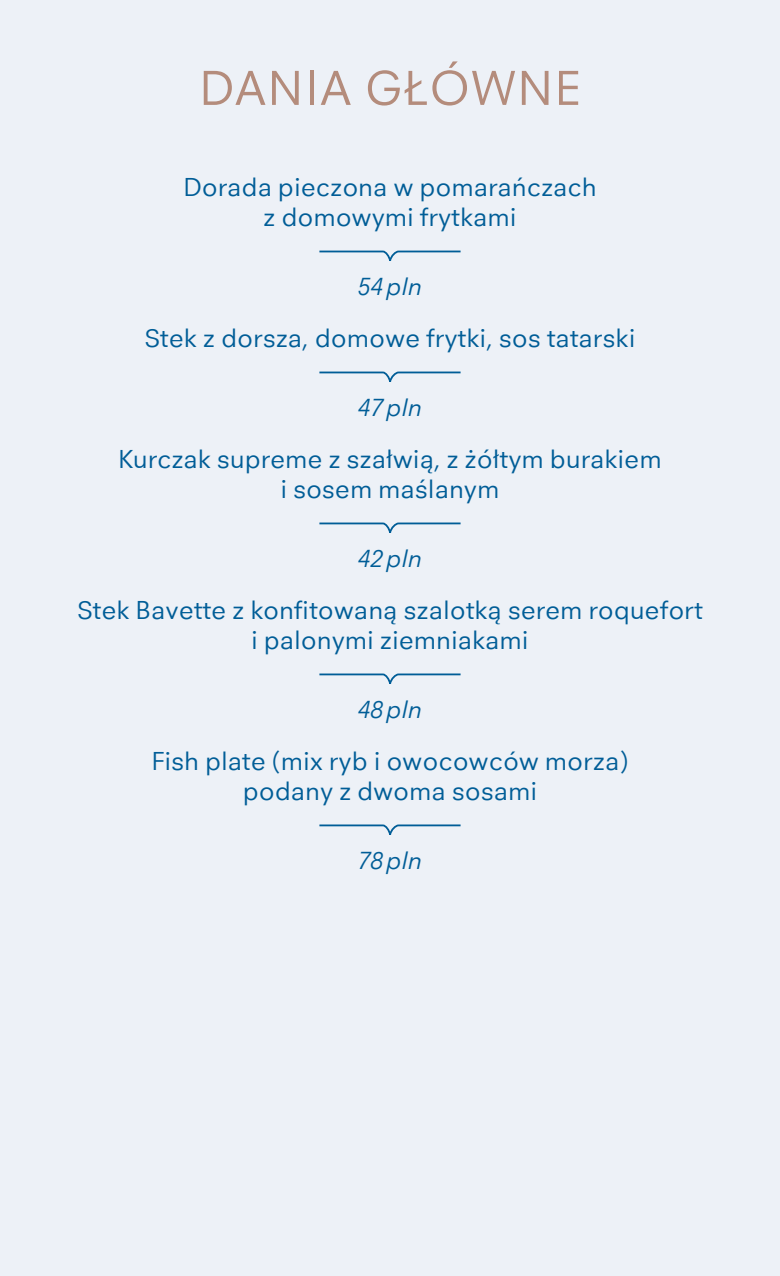
<style>
.page{position:relative;width:780px;height:1276px;background:#edf1f7}
.page>*{position:absolute;margin:0;border:0;box-sizing:border-box;transform-origin:0 0}
.t1{font:50px "Neuzeit Office";letter-spacing:.02em;color:#b48c7c}
.t2{font:26.25px/30px "Neuzeit Office";letter-spacing:-.005em;color:#005d97;text-align:center}
.t3{font:italic 25px "Neuzeit Office";letter-spacing:-.005em;color:#005d97}
</style>
<div class="page">
<svg style="left:319px;top:250px;width:142px;height:11px"></svg>
<svg style="left:319px;top:371px;width:142px;height:11px"></svg>
<svg style="left:319px;top:522px;width:142px;height:11px"></svg>
<svg style="left:319px;top:673px;width:142px;height:11px"></svg>
<svg style="left:319px;top:824px;width:142px;height:11px"></svg>
<h1 class="t1" style="left:199px;top:70px;width:384px">DANIA GŁÓWNE</h1>
<p class="t2" style="left:183px;top:175px;width:415px">Dorada pieczona w pomarańczach z domowymi frytkami</p>
<p class="t3" style="left:358px;top:278px;width:66px">54pln</p>
<p class="t2" style="left:144px;top:326px;width:492px">Stek z dorsza, domowe frytki, sos tatarski</p>
<p class="t3" style="left:358px;top:399px;width:66px">47pln</p>
<p class="t2" style="left:118px;top:447px;width:545px">Kurczak supreme z szałwią, z żółtym burakiem i sosem maślanym</p>
<p class="t3" style="left:358px;top:550px;width:66px">42pln</p>
<p class="t2" style="left:77px;top:598px;width:627px">Stek Bavette z konfitowaną szalotką serem roquefort i palonymi ziemniakami</p>
<p class="t3" style="left:358px;top:701px;width:66px">48pln</p>
<p class="t2" style="left:151px;top:749px;width:479px">Fish plate (mix ryb i owocowców morza) podany z dwoma sosami</p>
<p class="t3" style="left:358px;top:851px;width:66px">78pln</p>
</div>
